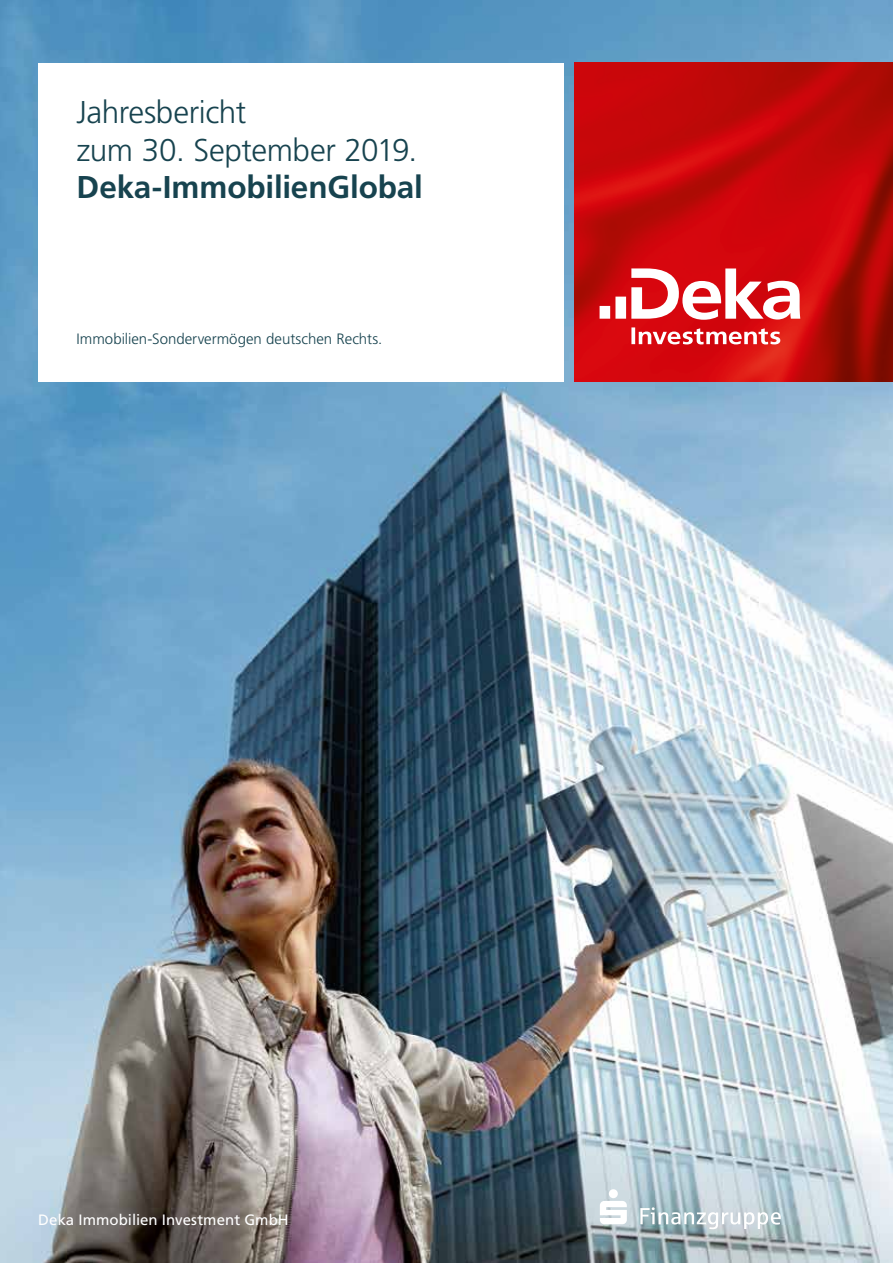
<style>
.page{position:relative;width:893px;height:1263px;background:#fff}
.page>*{position:absolute;margin:0;border:0;box-sizing:border-box;transform-origin:0 0}
.t1{font:300 31.5px/37.5px "Deka Frutiger OTPS";letter-spacing:-.015em;color:#17434f}
.t2{font:700 31.5px "Deka Frutiger OTPS";letter-spacing:-.005em;color:#17434f}
.t3{font:300 15px "Deka Frutiger OTPS";color:#17434f}
.t4{font:15px "Deka Frutiger OTPS";letter-spacing:.005em;color:#fff}
</style>
<div class="page">
<img style="left:0;top:0;width:893px;height:1263px">
<div style="left:38px;top:63px;width:525px;height:319px;background:#fff"></div>
<img style="left:574px;top:63px;width:319px;height:319px">
<svg style="left:600px;top:268px;width:200px;height:76px"></svg>
<svg style="left:600px;top:1189px;width:27px;height:35px"></svg>
<svg style="left:640px;top:1207px;width:141px;height:22px"></svg>
<h1 class="t1" style="left:77px;top:93px;width:342px">Jahresbericht<br>zum 30. September 2019.</h1>
<h1 class="t2" style="left:77px;top:168px;width:348px">Deka-ImmobilienGlobal</h1>
<p class="t3" style="left:77px;top:330px;width:307px">Immobilien-Sondervermögen deutschen Rechts.</p>
<p class="t4" style="left:38px;top:1210px;width:252px">Deka Immobilien Investment GmbH</p>
</div>
